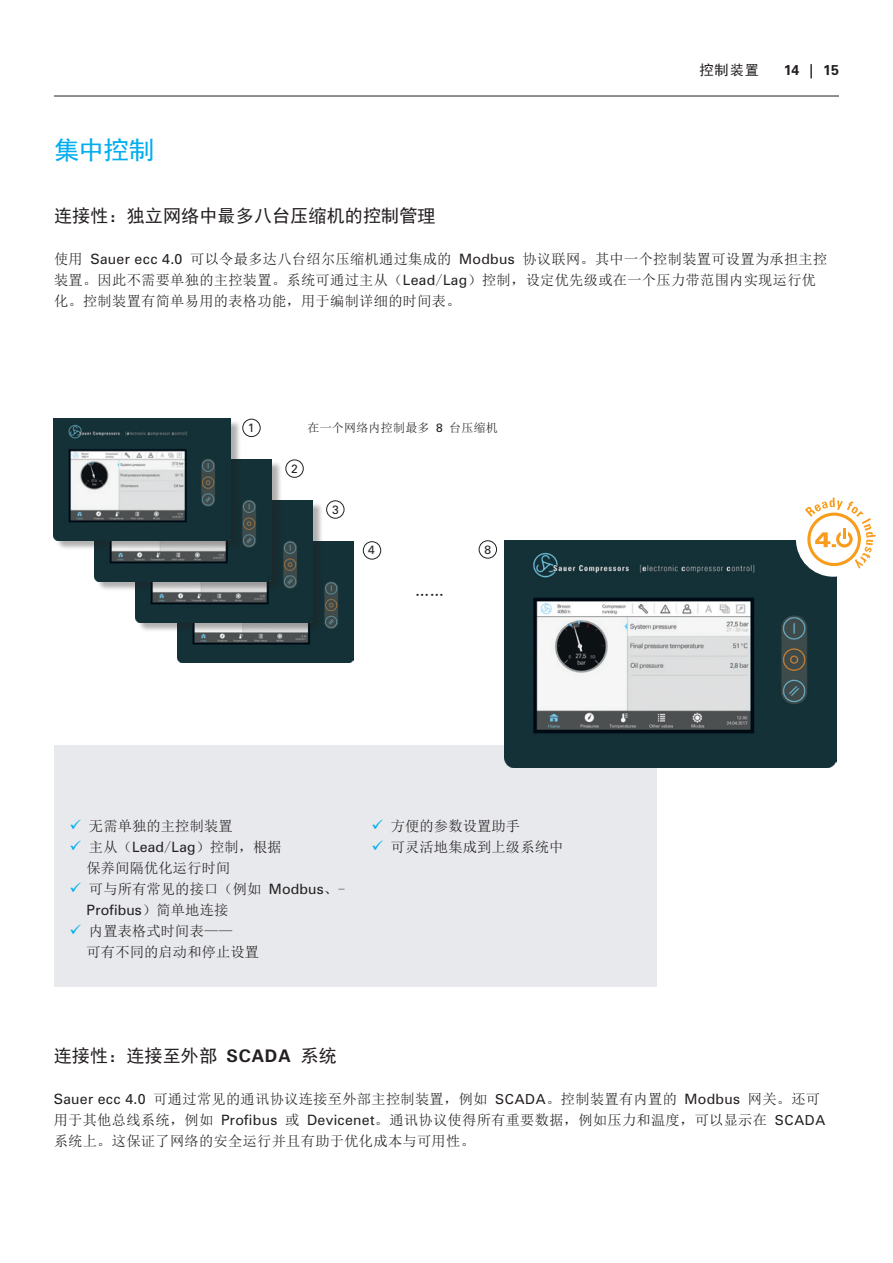
<style>
.page{position:relative;width:893px;height:1263px;background:#fff}
.page>*{position:absolute;margin:0;border:0;box-sizing:border-box;transform-origin:0 0}
.t1{font:25.5px "Sim Hei";color:#00aeef}
.t2{font:18px "Sim Hei";letter-spacing:.01em;color:#231f20}
.t3{font:14.25px/21px "Sim Sun";letter-spacing:.02em;color:#231f20}
.t4{font:14.25px "Zurich BT";letter-spacing:.01em;color:#231f20}
.t5{font:700 14.25px "Zurich BT";color:#231f20}
.t6{font:14.25px "Sim Hei";color:#231f20}
.t7{font:12px "Sim Sun";letter-spacing:.02em;color:#231f20}
.t8{font:12px "Zurich BT";color:#231f20}
.s1{font-family:"Zurich BT"}
.s2{font-family:"Sim Sun"}
.s3{font-family:"Zurich BT";font-weight:700;font-size:17.4px}
.s4{font-family:"Zurich BT";font-size:13.8px}
</style>
<div class="page">
<hr style="left:54px;top:96px;width:785px;height:1px;background:#231f20">
<div style="left:54px;top:745px;width:602px;height:241px;background:#e8e9ed"></div>
<img style="left:505px;top:540px;width:331px;height:228px">
<img style="left:177px;top:541px;width:177px;height:122px">
<div style="left:137px;top:502px;width:186px;height:130px;background:#231f20;opacity:.35"></div>
<img style="left:136px;top:500px;width:177px;height:122px">
<div style="left:96px;top:461px;width:186px;height:130px;background:#231f20;opacity:.35"></div>
<img style="left:95px;top:459px;width:177px;height:122px">
<div style="left:55px;top:420px;width:186px;height:131px;background:#231f20;opacity:.35"></div>
<img style="left:54px;top:419px;width:177px;height:121px">
<div style="left:242px;top:419px;width:19px;height:18px;border:1px solid #231f20;border-radius:50%"></div>
<div style="left:285px;top:459px;width:19px;height:19px;border:1px solid #231f20;border-radius:50%"></div>
<div style="left:326px;top:500px;width:18px;height:19px;border:1px solid #231f20;border-radius:50%"></div>
<div style="left:363px;top:541px;width:18px;height:18px;border:1px solid #231f20;border-radius:50%"></div>
<div style="left:479px;top:540px;width:18px;height:18px;border:1px solid #231f20;border-radius:50%"></div>
<div style="left:796px;top:502px;width:75px;height:75px;background:#fff;border-radius:50%"></div>
<svg style="left:805px;top:497px;width:71px;height:72px"></svg>
<h1 class="t1" style="left:54px;top:137px;width:102px">集中控制</h1>
<p class="t6" style="left:699px;top:63px;width:61px">控制装置</p>
<p class="t5" style="left:784px;top:61px;width:57px">14 | 15</p>
<p class="t2" style="left:54px;top:207px;width:383px">连接性：独立网络中最多八台压缩机的控制管理</p>
<p class="t3" style="left:54px;top:248px;width:775px">使用 <span class="s1">Sauer ecc 4.0</span> 可以令最多达八台绍尔压缩机通过集成的 <span class="s1">Modbus</span> 协议联网。其中一个控制装置可设置为承担主控装置。因此不需要单独的主控装置。系统可通过主从（<span class="s1">Lead</span>/<span class="s1">Lag</span>）控制，设定优先级或在一个压力带范围内实现运行优化。控制装置有简单易用的表格功能，用于编制详细的时间表。</p>
<p class="t8" style="left:248px;top:420px;width:8px">1</p>
<p class="t7" style="left:307px;top:422px;width:192px">在一个网络内控制最多 <span class="s1">8</span> 台压缩机</p>
<p class="t8" style="left:291px;top:461px;width:8px">2</p>
<p class="t8" style="left:332px;top:502px;width:8px">3</p>
<p class="t8" style="left:368px;top:543px;width:8px">4</p>
<p class="t8" style="left:485px;top:542px;width:8px">8</p>
<p class="t3" style="left:415px;top:584px;width:30px">……</p>
<p class="t3" style="left:87px;top:815px;width:260px">无需单独的主控制装置<br>主从（<span class="s1">Lead</span>/<span class="s1">Lag</span>）控制，根据<br>保养间隔优化运行时间<br>可与所有常见的接口（例如 <span class="s1">Modbus</span>、-</p>
<p class="t4" style="left:87px;top:901px;width:143px">Profibus<span class="s2">）简单地连接</span></p>
<p class="t3" style="left:87px;top:920px;width:174px">内置表格式时间表——<br>可有不同的启动和停止设置</p>
<p class="t3" style="left:391px;top:815px;width:174px">方便的参数设置助手<br>可灵活地集成到上级系统中</p>
<p class="t2" style="left:54px;top:1047px;width:285px">连接性：连接至外部 <span class="s3">SCADA</span> 系统</p>
<p class="t3" style="left:54px;top:1088px;width:773px"><span class="s1">Sauer ecc 4.0</span> 可通过常见的通讯协议连接至外部主控制装置，例如 <span class="s4">SCADA</span>。控制装置有内置的 <span class="s1">Modbus</span> 网关。还可用于其他总线系统，例如 <span class="s1">Profibus</span> 或 <span class="s1">Devicenet</span>。通讯协议使得所有重要数据，例如压力和温度，可以显示在 <span class="s4">SCADA</span>系统上。这保证了网络的安全运行并且有助于优化成本与可用性。</p>
</div>
